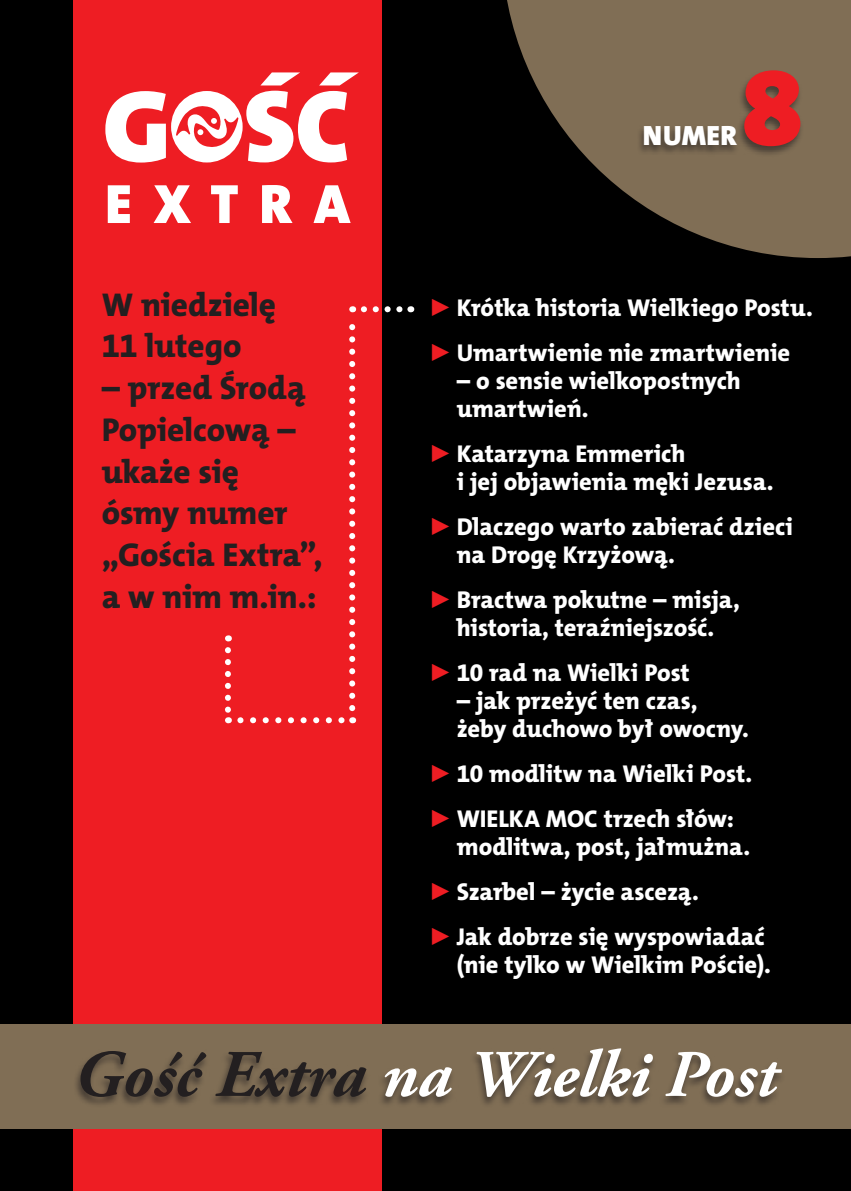
<style>
.page{position:relative;width:851px;height:1191px;background:#fff}
.page>*{position:absolute;margin:0;border:0;box-sizing:border-box;transform-origin:0 0}
.pagina_gorna_lewa{font:107.4px "The Mix HP9 Blk";color:#ee1d23}
.myslatko_kursywa{font:italic 700 66.4px "Adobe Garamond Pro";color:#fff}
.nr{font:33.2px/41.8px "The Mix HP8 Ex Bld";letter-spacing:.01em;color:#231f20}
.pagina_gorna_lewa-2{font:28px "The Mix HP9 Blk";letter-spacing:.015em;color:#fff}
.nr-2{font:24.4px/28px "The Mix HP8 Ex Bld";color:#fff}
.nr-3{font:24.4px "The Mix HP8 Ex Bld";letter-spacing:.02em;color:#fff}
.s1{font-family:"The Mix HP7 Bld IT";color:#ee1d23}
.s2{color:#231f20}
</style>
<div class="page">
<div style="left:0;top:0;width:850px;height:1191px;background:#000"></div>
<svg style="left:507px;top:0;width:343px;height:258px;fill:#806e55"></svg>
<div style="left:74px;top:0;width:308px;height:1191px;background:#ee1d23"></div>
<svg style="left:105px;top:91px;width:242px;height:72px"></svg>
<svg style="left:261px;top:72px;width:39px;height:13px"></svg>
<svg style="left:319px;top:72px;width:40px;height:13px"></svg>
<svg style="left:108px;top:185px;width:242px;height:38px"></svg>
<div style="left:0;top:1024px;width:850px;height:104px;background:#806e55"></div>
<div style="left:637px;top:70px;width:167px;height:87px;background:#231f20;opacity:.6"></div>
<div style="left:73px;top:1048px;width:712px;height:60px;background:#231f20;opacity:.6"></div>
<svg style="left:240px;top:717px;width:105px;height:6px"></svg>
<svg style="left:364px;top:306px;width:39px;height:6px"></svg>
<svg style="left:225px;top:650px;width:6px;height:73px"></svg>
<svg style="left:349px;top:306px;width:6px;height:402px"></svg>
<p class="nr" style="left:102px;top:284px;width:176px">W niedzielę<br>11 lutego</p>
<p class="nr" style="left:102px;top:367px;width:222px">– przed Środą<br>Popielcową – ukaże się ósmy numer „Gościa Extra”, a w nim m.in.:</p>
<p class="pagina_gorna_lewa" style="left:741px;top:39px;width:62px">8</p>
<p class="pagina_gorna_lewa-2" style="left:642px;top:117px;width:96px">NUMER</p>
<p class="nr-2" style="left:427px;top:294px;width:387px"><span class="s1">►</span> Krótka historia Wielkiego Postu.</p>
<p class="nr-3" style="left:427px;top:337px;width:364px"><span class="s1">►</span> Umartwienie nie zmartwienie</p>
<p class="nr-2" style="left:456px;top:367px;width:286px">– o sensie wielkopostnych umartwień.</p>
<p class="nr-2" style="left:456px;top:440px;width:318px;text-indent:-29px"><span class="s1">►</span> Katarzyna Emmerich<br>i jej objawienia męki Jezusa.</p>
<p class="nr-2" style="left:456px;top:513px;width:337px;text-indent:-29px"><span class="s1">►</span> Dlaczego warto zabierać dzieci na Drogę Krzyżową.</p>
<p class="nr-2" style="left:427px;top:586px;width:314px;text-align:center"><span class="s1">►</span> Bractwa pokutne – misja, historia, teraźniejszość.</p>
<p class="nr-2" style="left:427px;top:659px;width:264px"><span class="s1">►</span> 10 rad na Wielki Post</p>
<p class="nr-2" style="left:456px;top:687px;width:293px">– jak przeżyć ten czas, żeby duchowo był owocny.</p>
<p class="nr-2" style="left:427px;top:760px;width:326px"><span class="s1">►</span> 10 modlitw na Wielki Post.</p>
<p class="nr-2" style="left:456px;top:805px;width:295px;text-indent:-29px"><span class="s1">►</span> WIELKA MOC trzech słów: modlitwa, post, jałmużna.</p>
<p class="nr-2" style="left:427px;top:878px;width:273px"><span class="s1">►</span> Szarbel – życie ascezą.</p>
<p class="nr-2" style="left:427px;top:923px;width:345px;text-align:right"><span class="s1">►</span> Jak dobrze się wyspowiadać (nie tylko w Wielkim Poście).</p>
<p class="myslatko_kursywa" style="left:74px;top:1036px;width:704px"><span class="s2">Gość Extra</span> na Wielki Post</p>
</div>
